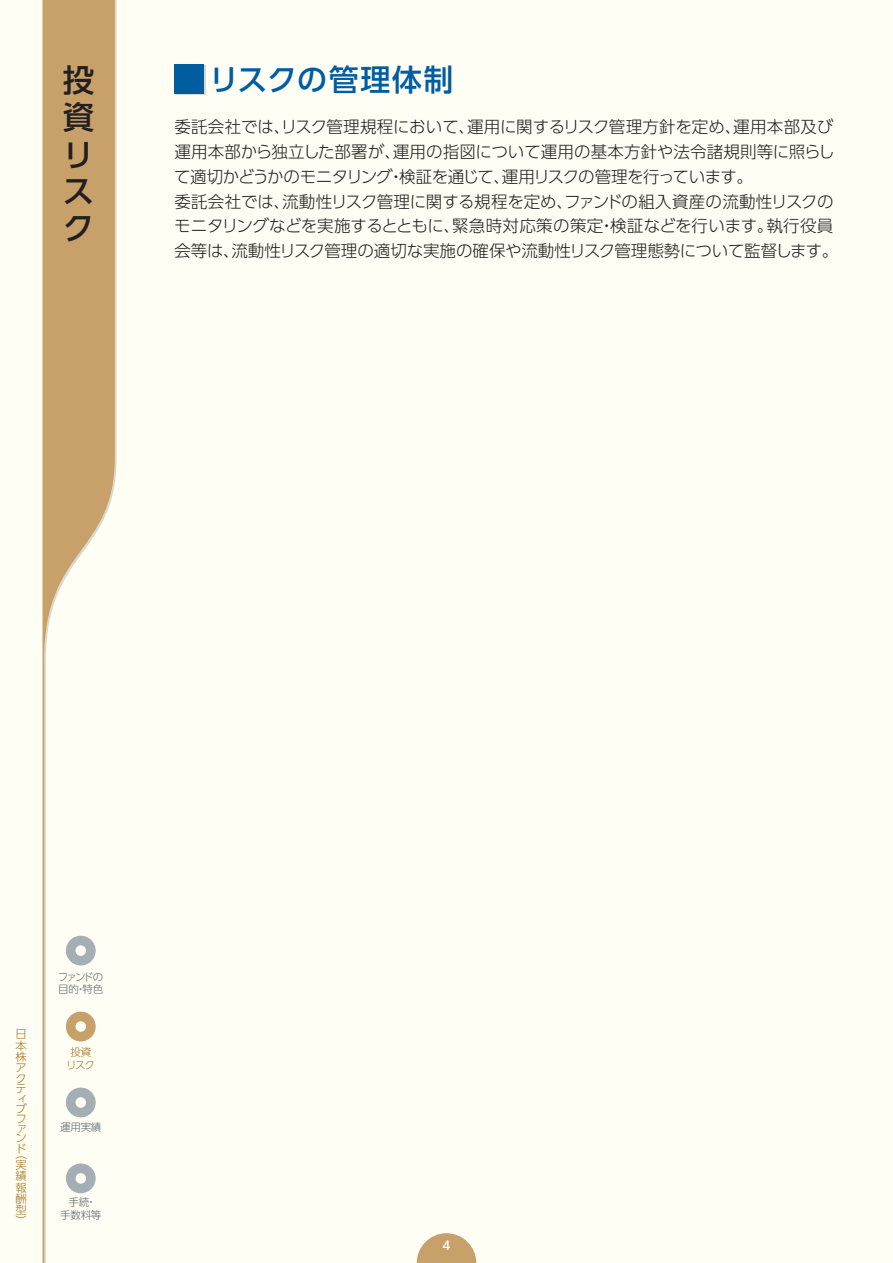
<style>
.page{position:relative;width:893px;height:1263px;background:#fffef4}
.page>*{position:absolute;margin:0;border:0;box-sizing:border-box;transform-origin:0 0}
.t1{font:500 31.5px/37.2px "UD Shin Go Pro";color:#231f20}
.A-大見出し{font:500 30px "UD Shin Go Pro";letter-spacing:.05em;color:#005da0}
.A-11pt{font:300 16.5px/24.8px "UD Shin Go Pro";letter-spacing:-.02em;color:#231f20;text-align:justify}
.t2{font:500 12px "UD Shin Go Pro";color:#fff}
.t3{font:300 11.25px/10.9px "UD Shin Go Pro";color:#a6721e;text-align:justify}
.t4{font:300 10.5px/12.6px "UD Shin Go Pro";letter-spacing:-.02em;color:#5a676e;text-align:center}
.t5{font:300 10.5px/12.6px "UD Shin Go Pro";letter-spacing:-.13em;color:#5a676e}
.t6{font:300 10.5px/12.6px "UD Shin Go Pro";color:#a6721e;text-align:center}
</style>
<div class="page">
<svg style="left:417px;top:1233px;width:59px;height:30px"></svg>
<svg style="left:43px;top:0;width:72px;height:1263px"></svg>
<svg style="left:66px;top:936px;width:30px;height:29px"></svg>
<svg style="left:66px;top:1012px;width:30px;height:29px"></svg>
<svg style="left:66px;top:1087px;width:30px;height:30px"></svg>
<svg style="left:66px;top:1163px;width:30px;height:30px"></svg>
<div style="left:176px;top:65px;width:30px;height:30px;background:#dad9c9"></div>
<div style="left:174px;top:64px;width:30px;height:30px;background:#005da0"></div>
<h1 class="t1" style="left:63px;top:60px;width:33px">投資リスク</h1>
<p class="A-大見出し" style="left:209px;top:55px;width:246px">リスクの管理体制</p>
<p class="A-11pt" style="left:174px;top:114px;width:662px">委託会社では、リスク管理規程において、運用に関するリスク管理方針を定め、運用本部及び運用本部から独立した部署が、運用の指図について運用の基本方針や法令諸規則等に照らして適切かどうかのモニタリング・検証を通じて、運用リスクの管理を行っています。</p>
<p class="A-11pt" style="left:174px;top:188px;width:666px;text-align:left">委託会社では、流動性リスク管理に関する規程を定め、ファンドの組入資産の流動性リスクのモニタリングなどを実施するとともに、緊急時対応策の策定・検証などを行います。執行役員会等は、流動性リスク管理の適切な実施の確保や流動性リスク管理態勢について監督します。</p>
<p class="t3" style="left:16px;top:1028px;width:12px">日本株アクテ</p>
<p class="t3" style="left:16px;top:1093px;width:13px;line-height:9.8px;text-align:left">ィブファン</p>
<p class="t3" style="left:16px;top:1144px;width:12px;line-height:13.8px">ド（実</p>
<p class="t3" style="left:16px;top:1170px;width:12px">績報酬型）</p>
<p class="t5" style="left:58px;top:970px;width:47px">ファンドの目的・特色</p>
<p class="t6" style="left:66px;top:1045px;width:30px">投資リスク</p>
<p class="t4" style="left:60px;top:1120px;width:43px">運用実績</p>
<p class="t4" style="left:60px;top:1195px;width:43px">手続・<br>手数料等</p>
<p class="t2" style="left:442px;top:1236px;width:9px">4</p>
</div>
